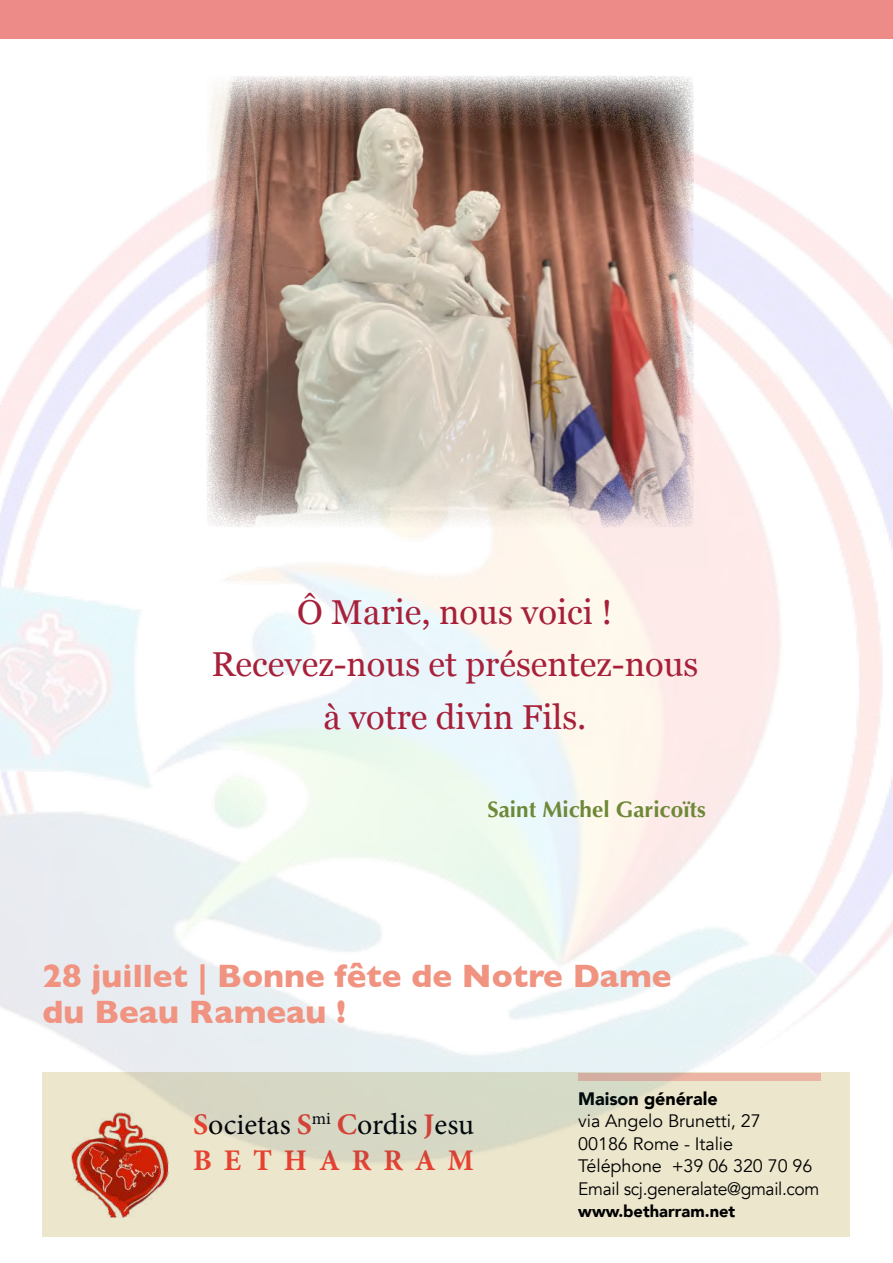
<style>
.page{position:relative;width:893px;height:1263px;background:#fff}
.page>*{position:absolute;margin:0;border:0;box-sizing:border-box;transform-origin:0 0}
.t1{font:34.5px/52.5px "Georgia";color:#a7203a;text-align:center}
.t2{font:700 33px/36px "Gill Sans";color:#f09380}
.t3{font:30px/36px "Minion Pro";color:#000}
.t4{font:700 22.5px "Optima";color:#6d8836}
.t5{font:18px/22.5px "Avenir";letter-spacing:-.005em;color:#000}
.t6{font:900 18px "Avenir";letter-spacing:-.005em;color:#000}
.t7{font:900 16.5px "Avenir";color:#000}
.s1{font-weight:700;color:#e64131}
</style>
<div class="page">
<div style="left:43px;top:1072px;width:807px;height:164px;background:#ebe6cc"></div>
<img style="left:108px;top:1213px;width:22px;height:4px">
<img style="left:0;top:38px;width:893px;height:1175px">
<img style="left:204px;top:73px;width:492px;height:456px">
<div style="left:0;top:0;width:893px;height:38px;background:#ed8b89"></div>
<h1 class="t1" style="left:211px;top:584px;width:489px">Ô Marie, nous voici !<br>Recevez-nous et présentez-nous à votre divin Fils.</h1>
<p class="t4" style="left:487px;top:796px;width:220px">Saint Michel Garicoïts</p>
<h2 class="t2" style="left:43px;top:957px;width:630px">28 juillet | Bonne fête de Notre Dame du Beau Rameau !</h2>
<h3 class="t3" style="left:193px;top:1107px;width:283px"><span class="s1">S</span>ocietas <span class="s1">S</span><sup>mi</sup> <span class="s1">C</span>ordis <span class="s1">J</span>esu<br><span class="s1">B E T H A R R A M</span></h3>
<p class="t6" style="left:578px;top:1083px;width:141px">Maison générale</p>
<p class="t5" style="left:578px;top:1110px;width:243px">via Angelo Brunetti, 27<br>00186 Rome - Italie<br>Téléphone +39 06 320 70 96<br>Email scj.generalate@gmail.com</p>
<p class="t7" style="left:578px;top:1197px;width:158px">www.betharram.net</p>
</div>
